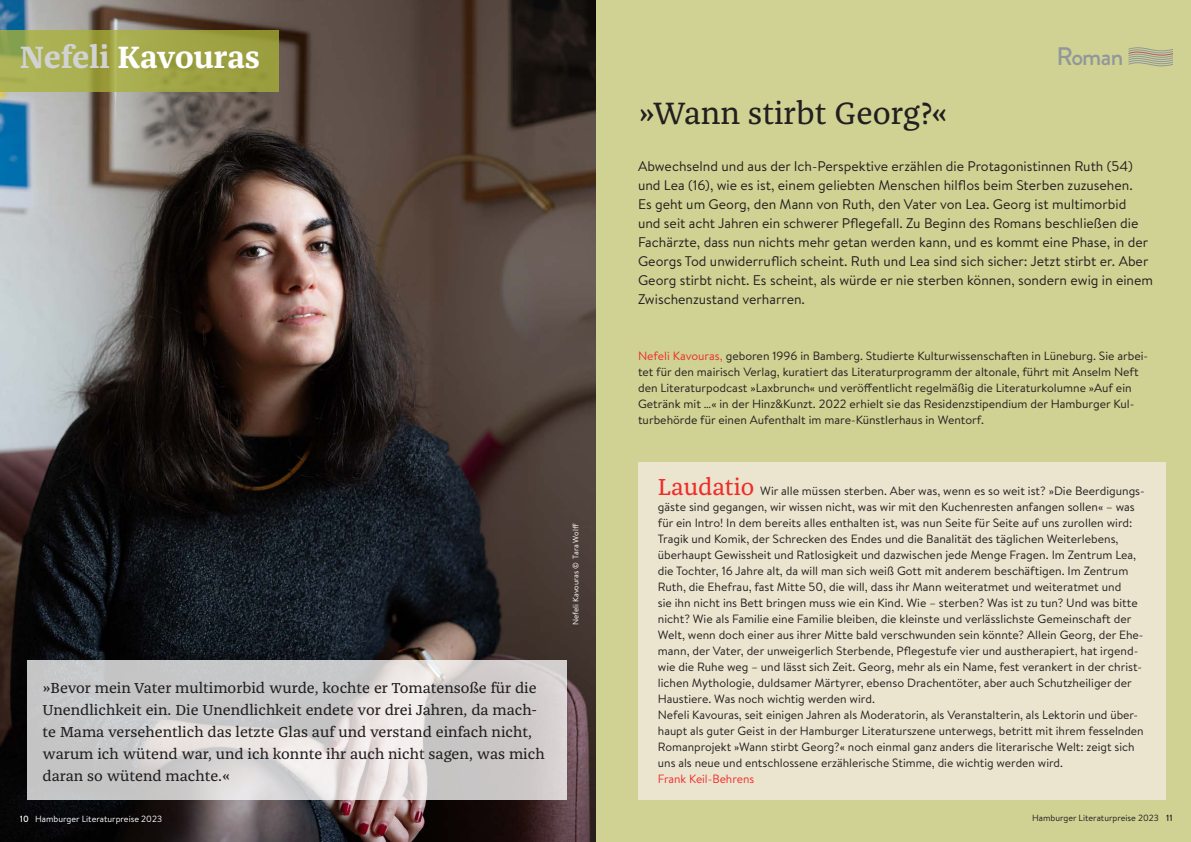
<style>
.page{position:relative;width:1191px;height:842px;background:#fff}
.page>*{position:absolute;margin:0;border:0;box-sizing:border-box;transform-origin:0 0}
.t1{font:32px "Franziska Pro";color:#231f20}
.t2{font:700 32px "Franziska Pro";color:#fff}
.t3{font:500 25.4px "Brandon Grotesque";letter-spacing:-.035em;color:#92979a}
.t4{font:15px/22px "Franziska Pro";color:#231f20}
.t5{font:14px/19px "Brandon Text";color:#231f20}
.t6{font:12px/16px "Brandon Text";color:#231f20}
.t7{font:12px "Brandon Text";color:#ee2e2c}
.t8{font:9px "Brandon Text";color:#231f20}
.t9{font:9px "Brandon Text";color:#fff}
.t10{font:8px "Brandon Text";color:#fff}
.s1{color:#d1d2d4}
.s2{font-weight:500}
.s3{color:#ee2e2c}
.s4{font-family:"Franziska Pro";font-size:24px;color:#ee2e2c}
</style>
<div class="page">
<div style="left:595px;top:0;width:596px;height:842px;background:#cfd293"></div>
<div style="left:638px;top:461px;width:527px;height:338px;background:#ebe5d0"></div>
<img style="left:0;top:0;width:595px;height:842px">
<svg style="left:27px;top:660px;width:540px;height:139px;background:#d1cfcf"></svg>
<svg style="left:1128px;top:46px;width:44px;height:21px"></svg>
<svg style="left:0;top:30px;width:279px;height:61px;background:#a0a647"></svg>
<p class="t2" style="left:20px;top:37px;width:242px"><span class="s1">Nefeli</span> Kavouras</p>
<p class="t4" style="left:43px;top:676px;width:503px">»Bevor mein Vater multimorbid wurde, kochte er Tomatensoße für die Unendlichkeit ein. Die Unendlichkeit endete vor drei Jahren, da mach&shy;te Mama versehentlich das letzte Glas auf und verstand einfach nicht, warum ich wütend war, und ich konnte ihr auch nicht sagen, was mich daran so wütend machte.«</p>
<p class="t9" style="left:20px;top:812px;width:144px"><span class="s2">10</span> Hamburger Literaturpreise 2023</p>
<p class="t10" style="left:570px;top:625px;width:103px;rotate:-90deg">Nefeli Kavouras © Tara Wolff</p>
<p class="t3" style="left:1056px;top:38px;width:69px">Roman</p>
<p class="t1" style="left:638px;top:93px;width:312px">»Wann stirbt Georg?«</p>
<p class="t5" style="left:638px;top:157px;width:516px">Abwechselnd und aus der Ich-Perspektive erzählen die Protagonistinnen Ruth (54) und Lea (16), wie es ist, einem geliebten Menschen hilflos beim Sterben zuzusehen.<br>Es geht um Georg, den Mann von Ruth, den Vater von Lea. Georg ist multimorbid<br>und seit acht Jahren ein schwerer Pflegefall. Zu Beginn des Romans beschließen die Fachärzte, dass nun nichts mehr getan werden kann, und es kommt eine Phase, in der Georgs Tod unwiderruflich scheint. Ruth und Lea sind sich sicher: Jetzt stirbt er. Aber Georg stirbt nicht. Es scheint, als würde er nie sterben können, sondern ewig in einem Zwischenzustand verharren.</p>
<p class="t6" style="left:638px;top:347px;width:512px"><span class="s3">Nefeli Kavouras,</span> geboren 1996 in Bamberg. Studierte Kulturwissenschaften in Lüneburg. Sie arbei&shy;tet für den mairisch Verlag, kuratiert das Literaturprogramm der altonale, führt mit Anselm Neft den Literaturpodcast »Laxbrunch« und veröffentlicht regelmäßig die Literaturkolumne »Auf ein Getränk mit …« in der Hinz&amp;Kunzt. 2022 erhielt sie das Residenzstipendium der Hamburger Kul&shy;turbehörde für einen Aufenthalt im mare-Künstlerhaus in Wentorf.</p>
<p class="t6" style="left:658px;top:482px;width:488px"><span class="s4">Laudatio</span> Wir alle müssen sterben. Aber was, wenn es so weit ist? »Die Beerdigungs&shy;gäste sind gegangen, wir wissen nicht, was wir mit den Kuchenresten anfangen sollen« – was für ein Intro! In dem bereits alles enthalten ist, was nun Seite für Seite auf uns zurollen wird:<br>Tragik und Komik, der Schrecken des Endes und die Banalität des täglichen Weiterlebens, überhaupt Gewissheit und Ratlosigkeit und dazwischen jede Menge Fragen. Im Zentrum Lea, die Tochter, 16 Jahre alt, da will man sich weiß Gott mit anderem beschäftigen. Im Zentrum Ruth, die Ehefrau, fast Mitte 50, die will, dass ihr Mann weiteratmet und weiteratmet und<br>sie ihn nicht ins Bett bringen muss wie ein Kind. Wie – sterben? Was ist zu tun? Und was bitte nicht? Wie als Familie eine Familie bleiben, die kleinste und verlässlichste Gemeinschaft der Welt, wenn doch einer aus ihrer Mitte bald verschwunden sein könnte? Allein Georg, der Ehe&shy;mann, der Vater, der unweigerlich Sterbende, Pflegestufe vier und austherapiert, hat irgend&shy;wie die Ruhe weg – und lässt sich Zeit. Georg, mehr als ein Name, fest verankert in der christ&shy;lichen Mythologie, duldsamer Märtyrer, ebenso Drachentöter, aber auch Schutzheiliger der Haustiere. Was noch wichtig werden wird.</p>
<p class="t6" style="left:658px;top:706px;width:487px">Nefeli Kavouras, seit einigen Jahren als Moderatorin, als Veranstalterin, als Lektorin und über&shy;haupt als guter Geist in der Hamburger Literaturszene unterwegs, betritt mit ihrem fesselnden Romanprojekt »Wann stirbt Georg?« noch einmal ganz anders die literarische Welt: zeigt sich uns als neue und entschlossene erzählerische Stimme, die wichtig werden wird.</p>
<p class="t7" style="left:658px;top:770px;width:98px">Frank Keil-Behrens</p>
<p class="t8" style="left:1032px;top:812px;width:142px">Hamburger Literaturpreise 2023 <span class="s2">11</span></p>
</div>
